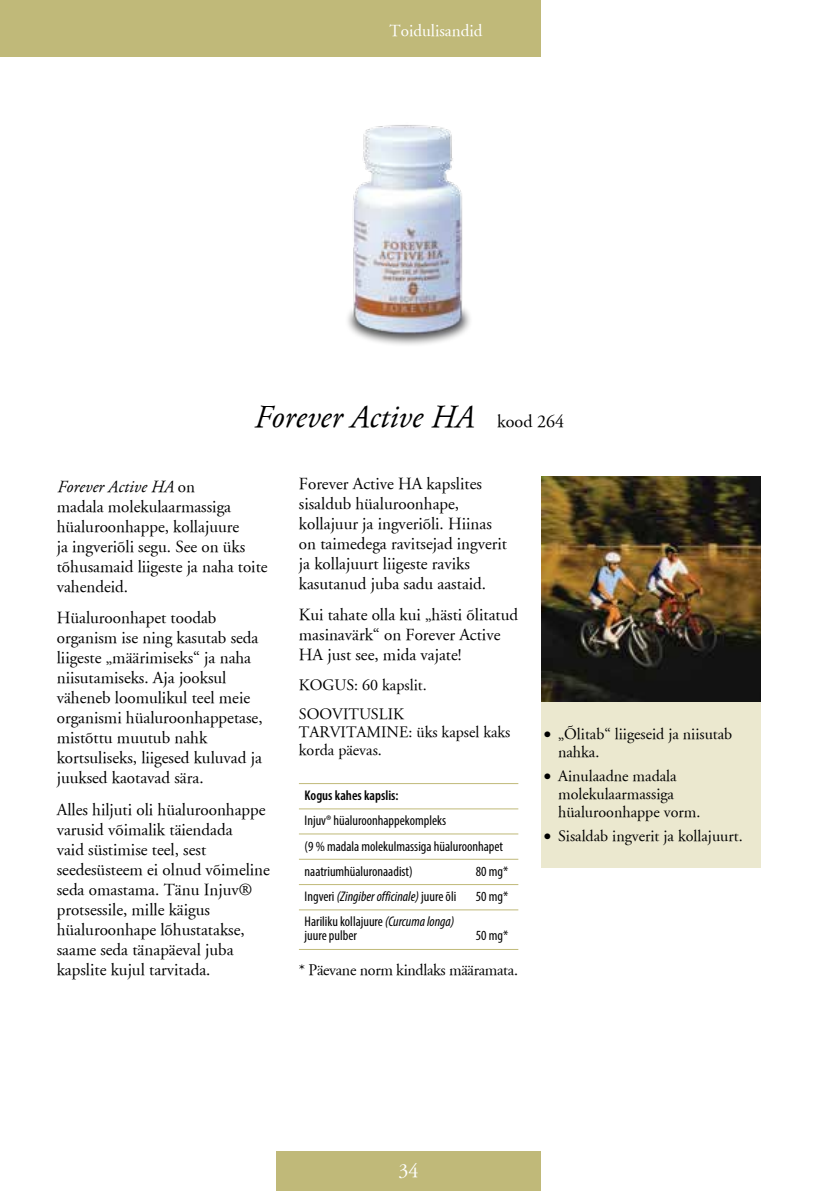
<style>
.page{position:relative;width:840px;height:1191px;background:#fff}
.page>*{position:absolute;margin:0;border:0;box-sizing:border-box;transform-origin:0 0}
.t1{font:italic 32px "Garamond LT";color:#000}
.t2{font:20px "Garamond LT";color:#fff}
.t3{font:17px/20px "Garamond LT";color:#000}
.t4{font:17px "Garamond LT";color:#fff}
.t5{font:16px/18px "Garamond LT";color:#000}
.t6{font:16px "Garamond LT";letter-spacing:-.02em;color:#000}
.t7{font:condensed 14px/25.2px "Myriad Pro";color:#000}
.t8{font:italic condensed 14px "Myriad Pro";color:#000}
.t9{font:600 condensed 14px "Myriad Pro";color:#000}
.s1{font-style:normal;font-size:18px}
.s2{font-style:italic}
.s3{font-style:normal}
</style>
<div class="page">
<div style="left:276px;top:1151px;width:264px;height:40px;background:#c0b979"></div>
<div style="left:0;top:0;width:540px;height:57px;background:#c0b979"></div>
<div style="left:540px;top:701px;width:220px;height:166px;background:#ebe8cf"></div>
<hr style="left:299px;top:783px;width:219px;height:1px;background:#c0b979">
<hr style="left:299px;top:808px;width:219px;height:1px;background:#c0b979">
<hr style="left:299px;top:833px;width:219px;height:1px;background:#c0b979">
<hr style="left:299px;top:859px;width:219px;height:1px;background:#c0b979">
<hr style="left:299px;top:884px;width:219px;height:1px;background:#c0b979">
<hr style="left:299px;top:909px;width:219px;height:1px;background:#c0b979">
<hr style="left:299px;top:949px;width:219px;height:1px;background:#c0b979">
<img style="left:347px;top:125px;width:123px;height:220px">
<img style="left:541px;top:476px;width:219px;height:225px">
<p class="t4" style="left:389px;top:20px;width:94px">Toidulisandid</p>
<h1 class="t1" style="left:253px;top:395px;width:312px">Forever Active HA <span class="s1">kood 264</span></h1>
<p class="t3" style="left:57px;top:476px;width:212px"><span class="s2">Forever Active HA</span> on<br>madala molekulaarmassiga hüaluroonhappe, kollajuure<br>ja ingveriõli segu. See on üks tõhusamaid liigeste ja naha toite vahendeid.</p>
<p class="t3" style="left:57px;top:608px;width:207px">Hüaluroonhapet toodab organism ise ning kasutab seda liigeste „määrimiseks“ ja naha niisutamiseks. Aja jooksul väheneb loomulikul teel meie organismi hüaluroonhappetase, mistõttu muutub nahk kortsuliseks, liigesed kuluvad ja juuksed kaotavad sära.</p>
<p class="t3" style="left:57px;top:799px;width:214px">Alles hiljuti oli hüaluroonhappe varusid võimalik täiendada<br>vaid süstimise teel, sest seedesüsteem ei olnud võimeline seda omastama. Tänu Injuv® protsessile, mille käigus hüaluroonhape lõhustatakse, saame seda tänapäeval juba kapslite kujul tarvitada.</p>
<p class="t3" style="left:299px;top:473px;width:210px">Forever Active HA kapslites sisaldub hüaluroonhape, kollajuur ja ingveriõli. Hiinas on taimedega ravitsejad ingverit ja kollajuurt liigeste raviks kasutanud juba sadu aastaid.</p>
<p class="t3" style="left:299px;top:604px;width:220px">Kui tahate olla kui „hästi õlitatud masinavärk“ on Forever Active<br>HA just see, mida vajate!</p>
<p class="t5" style="left:299px;top:669px;width:129px;line-height:29.4px">KOGUS: 60 kapslit.<br>SOOVITUSLIK</p>
<p class="t5" style="left:299px;top:722px;width:213px">TARVITAMINE: üks kapsel kaks korda päevas.</p>
<p class="t9" style="left:304px;top:787px;width:95px">Kogus kahes kapslis:</p>
<p class="t7" style="left:304px;top:807px;width:200px">Injuv® hüaluroonhappekompleks<br>(9 % madala molekulmassiga hüaluroonhapet naatriumhüaluronaadist)</p>
<p class="t7" style="left:475px;top:858px;width:34px">80 mg*</p>
<p class="t8" style="left:304px;top:888px;width:153px"><span class="s3">Ingveri</span> (Zingiber officinale) <span class="s3">juure õli</span></p>
<p class="t7" style="left:475px;top:883px;width:34px">50 mg*</p>
<p class="t7" style="left:304px;top:914px;width:151px;line-height:14px">Hariliku kollajuure <span class="s2">(Curcuma longa) </span>juure pulber</p>
<p class="t7" style="left:475px;top:923px;width:34px">50 mg*</p>
<p class="t6" style="left:299px;top:959px;width:220px">* Päevane norm kindlaks määramata.</p>
<p class="t5" style="left:557px;top:725px;width:176px;text-indent:-14px">• „Õlitab“ liigeseid ja niisutab nahka.</p>
<p class="t5" style="left:557px;top:767px;width:144px;text-indent:-14px">• Ainulaadne madala molekulaarmassiga hüaluroonhappe vorm.</p>
<p class="t5" style="left:543px;top:826px;width:200px">• Sisaldab ingverit ja kollajuurt.</p>
<p class="t2" style="left:398px;top:1157px;width:21px">34</p>
</div>
